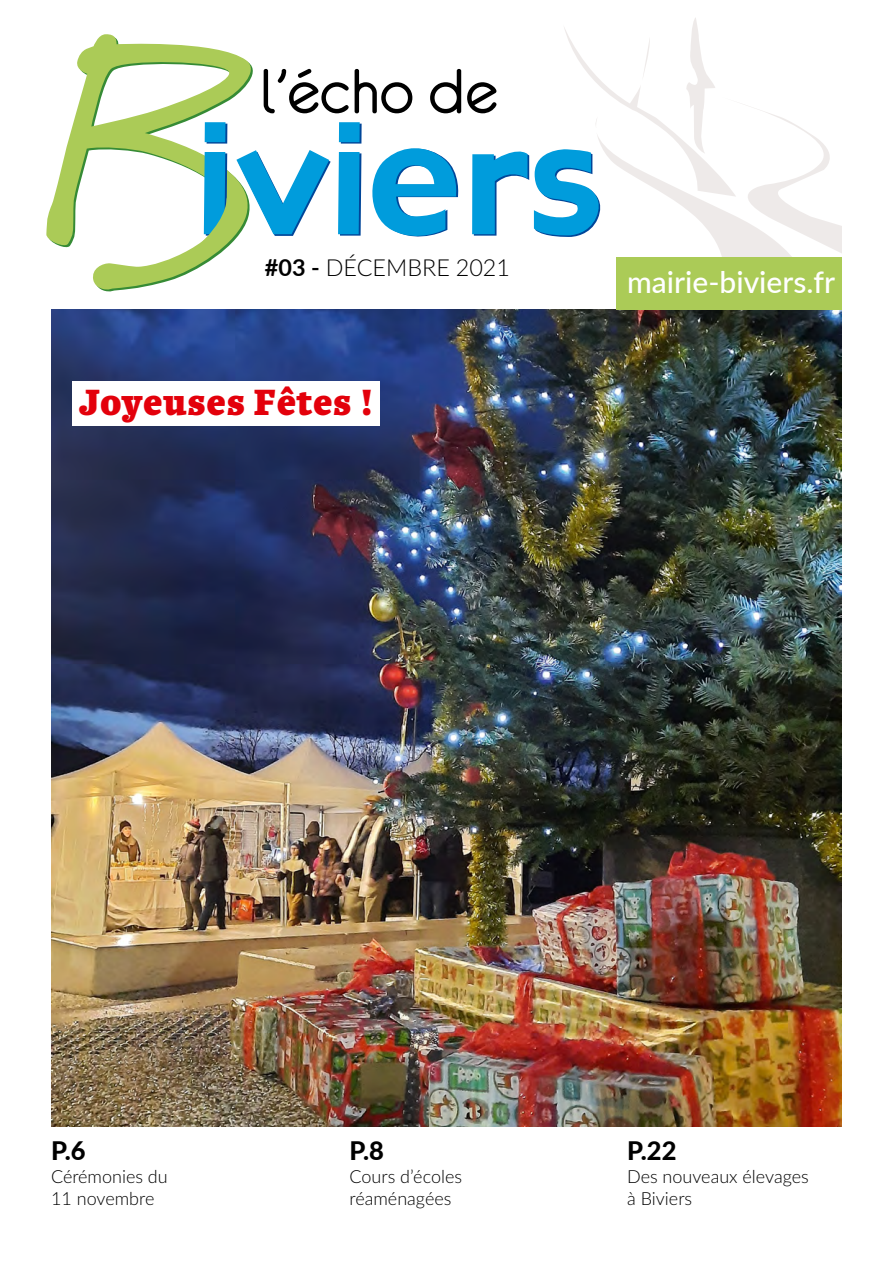
<style>
.page{position:relative;width:893px;height:1263px;background:#fff}
.page>*{position:absolute;margin:0;border:0;box-sizing:border-box;transform-origin:0 0}
.t1{font:71.1px "Eurofurenceregular";color:#000}
.t2{font:900 36px "Quercus 10";color:#e3000b}
.t3{font:500 30px "Lato";color:#fff}
.t4{font:800 25.5px "Lato";color:#000}
.t5{font:300 23.4px "Lato";color:#000}
.t6{font:300 18px/21.6px "Lato";color:#000}
.s1{font-weight:700}
</style>
<div class="page">
<img style="left:51px;top:309px;width:791px;height:818px">
<svg style="left:564px;top:18px;width:278px;height:274px"></svg>
<svg style="left:289px;top:150px;width:42px;height:86px"></svg>
<svg style="left:338px;top:122px;width:121px;height:115px"></svg>
<svg style="left:472px;top:146px;width:128px;height:91px"></svg>
<div style="left:617px;top:257px;width:225px;height:52px;background:#abcb57"></div>
<div style="left:72px;top:381px;width:308px;height:44px;background:#fff"></div>
<svg style="left:51px;top:122px;width:238px;height:199px"></svg>
<h1 class="t1" style="left:261px;top:56px;width:239px">l’écho de</h1>
<p class="t5" style="left:265px;top:251px;width:247px"><span class="s1">#03 -</span> DÉCEMBRE 2021</p>
<h2 class="t2" style="left:79px;top:376px;width:296px">Joyeuses Fêtes !</h2>
<h3 class="t3" style="left:627px;top:261px;width:209px">mairie-biviers.fr</h3>
<h3 class="t4" style="left:51px;top:1132px;width:36px">P.6</h3>
<p class="t6" style="left:51px;top:1165px;width:118px">Cérémonies du<br>11 novembre</p>
<h3 class="t4" style="left:350px;top:1132px;width:36px">P.8</h3>
<p class="t6" style="left:350px;top:1165px;width:114px">Cours d’écoles réaménagées</p>
<h3 class="t4" style="left:627px;top:1132px;width:51px">P.22</h3>
<p class="t6" style="left:627px;top:1165px;width:183px">Des nouveaux élevages à Biviers</p>
</div>
